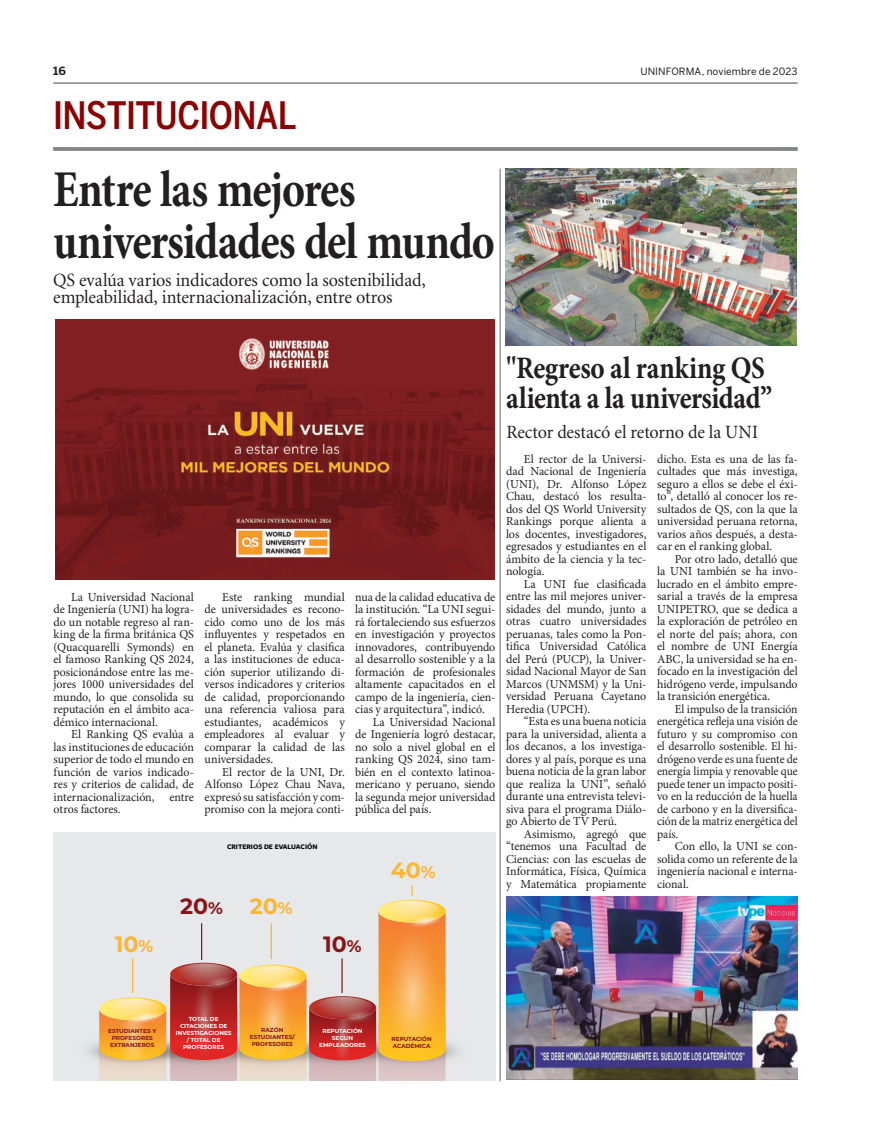
<style>
.page{position:relative;width:886px;height:1134px;background:#fff}
.page>*{position:absolute;margin:0;border:0;box-sizing:border-box;transform-origin:0 0}
.t1{font:700 51.5px/51.5px "Mignon";letter-spacing:-.025em;color:#231f20;scale:.85 1}
.t2{font:500 condensed 37.5px "Benton Sans";letter-spacing:-.015em;color:#8b0202}
.t3{font:700 31.25px/30px "Mignon";letter-spacing:-.01em;color:#231f20;scale:.87 1}
.t4{font:700 22.12px "Montserrat";color:#861518}
.t5{font:700 22.12px "Montserrat";color:#fcb636}
.t6{font:18.75px/17.5px "Minion";letter-spacing:-.01em;color:#231f20;scale:.96 1}
.t7{font:12.25px/12.5px "Mignon";letter-spacing:-.005em;color:#231f20;text-align:justify}
.t8{font:12.25px/12.5px "Mignon";letter-spacing:-.005em;color:#231f20;text-align:justify;scale:.95 1}
.t9{font:700 11.25px "Benton Sans";color:#231f20}
.t10{font:10px "Benton Sans";letter-spacing:.01em;color:#231f20}
.t11{font:700 7.25px "Freight Sans Pro";color:#000001}
.t12{font:700 5.75px/6.9px "Montserrat";color:#861518;text-align:center}
.t13{font:700 5.75px/6.9px "Montserrat";color:#fff;text-align:center}
.s1{font-size:16.88px}
.s2{color:#fcb636}
.s3{font-size:16.88px;color:#fcb636}
</style>
<div class="page">
<hr style="left:53px;top:83px;width:745px;height:1px;background:#808285">
<hr style="left:53px;top:147px;width:745px;height:4px;background:#8c8e90">
<img style="left:506px;top:897px;width:291px;height:182px">
<hr style="left:499px;top:169px;width:2px;height:912px;background:#808285">
<img style="left:56px;top:319px;width:438px;height:261px">
<img style="left:506px;top:169px;width:291px;height:176px">
<div style="left:53px;top:832px;width:442px;height:248px;background:#e6e8ea"></div>
<hr style="left:132px;top:958px;width:1px;height:35px;background:#fcb435">
<img style="left:435px;top:1018px;width:23px;height:62px">
<img style="left:88px;top:1020px;width:16px;height:60px">
<img style="left:104px;top:1060px;width:71px;height:20px">
<img style="left:175px;top:1060px;width:71px;height:20px">
<img style="left:246px;top:1021px;width:189px;height:59px">
<img style="left:103px;top:974px;width:71px;height:64px">
<svg style="left:99px;top:997px;width:75px;height:23px;background:#f4d186"></svg>
<img style="left:174px;top:987px;width:94px;height:51px">
<img style="left:244px;top:941px;width:63px;height:80px">
<img style="left:386px;top:909px;width:60px;height:46px">
<svg style="left:170px;top:963px;width:136px;height:24px"></svg>
<img style="left:182px;top:944px;width:83px;height:71px">
<svg style="left:101px;top:1038px;width:275px;height:22px;background:#e6803d"></svg>
<svg style="left:309px;top:996px;width:136px;height:32px;background:#ea9d4a"></svg>
<img style="left:321px;top:977px;width:83px;height:72px">
<hr style="left:201px;top:923px;width:1px;height:37px;background:#861518">
<hr style="left:271px;top:923px;width:1px;height:36px;background:#fcb435">
<hr style="left:341px;top:958px;width:2px;height:35px;background:#861518">
<svg style="left:378px;top:885px;width:67px;height:37px"></svg>
<p class="t9" style="left:53px;top:64px;width:14px">16</p>
<p class="t10" style="left:640px;top:66px;width:158px">UNINFORMA, noviembre de 2023</p>
<h2 class="t2" style="left:53px;top:93px;width:245px">INSTITUCIONAL</h2>
<h1 class="t1" style="left:53px;top:163px;width:521px">Entre las mejores universidades del mundo</h1>
<h3 class="t6" style="left:53px;top:272px;width:389px">QS evalúa varios indicadores como la sostenibilidad, empleabilidad, internacionalización, entre otros</h3>
<p class="t7" style="left:54px;top:591px;width:142px;text-indent:18px">La Universidad Nacional de Ingeniería (UNI) ha logra&shy;do un notable regreso al ran&shy;king de la firma británica QS (Quacquarelli Symonds) en el famoso Ranking QS 2024, posicionándose entre las me&shy;jores 1000 universidades del mundo, lo que consolida su reputación en el ámbito aca&shy;démico internacional.</p>
<p class="t7" style="left:54px;top:728px;width:142px;text-indent:18px">El Ranking QS evalúa a las instituciones de educación superior de todo el mundo en función de varios indicado&shy;res y criterios de calidad, de internacionalización, entre otros factores.</p>
<p class="t7" style="left:205px;top:591px;width:142px;text-indent:18px">Este ranking mundial de universidades es recono&shy;cido como uno de los más influyentes y respetados en el planeta. Evalúa y clasifica a las instituciones de educa&shy;ción superior utilizando di&shy;versos indicadores y criterios de calidad, proporcionando una referencia valiosa para estudiantes, académicos y empleadores al evaluar y comparar la calidad de las universidades.</p>
<p class="t7" style="left:205px;top:766px;width:142px;text-indent:18px">El rector de la UNI, Dr.<br>Alfonso López Chau Nava, expresó su satisfacción y com&shy;promiso con la mejora conti-</p>
<p class="t7" style="left:355px;top:591px;width:142px">nua de la calidad educativa de</p>
<p class="t7" style="left:355px;top:603px;width:142px">la institución. “La UNI segui-</p>
<p class="t7" style="left:355px;top:616px;width:142px">rá fortaleciendo sus esfuerzos</p>
<p class="t7" style="left:355px;top:628px;width:142px">en investigación y proyectos</p>
<p class="t7" style="left:355px;top:641px;width:142px">innovadores, contribuyendo</p>
<p class="t7" style="left:355px;top:653px;width:142px">al desarrollo sostenible y a la</p>
<p class="t7" style="left:355px;top:666px;width:142px">formación de profesionales</p>
<p class="t7" style="left:355px;top:678px;width:142px">altamente capacitados en el</p>
<p class="t7" style="left:355px;top:691px;width:142px">campo de la ingeniería, cien-</p>
<p class="t7" style="left:355px;top:703px;width:131px">cias y arquitectura”, indicó.</p>
<p class="t7" style="left:373px;top:716px;width:124px">La Universidad Nacional</p>
<p class="t7" style="left:355px;top:728px;width:142px">de Ingeniería logró destacar,</p>
<p class="t7" style="left:355px;top:741px;width:142px">no solo a nivel global en el</p>
<p class="t7" style="left:355px;top:753px;width:142px">ranking QS 2024, sino tam-</p>
<p class="t7" style="left:355px;top:766px;width:142px">bién en el contexto latinoa-</p>
<p class="t7" style="left:355px;top:778px;width:142px">mericano y peruano, siendo</p>
<p class="t7" style="left:355px;top:791px;width:142px">la segunda mejor universidad</p>
<p class="t7" style="left:355px;top:803px;width:78px">pública del país.</p>
<p class="t11" style="left:227px;top:842px;width:92px">CRITERIOS DE EVALUACIÓN</p>
<h3 class="t4" style="left:180px;top:890px;width:114px">20<span class="s1">%</span> <span class="s2">20</span><span class="s3">%</span></h3>
<h3 class="t5" style="left:391px;top:854px;width:47px">40<span class="s1">%</span></h3>
<h3 class="t5" style="left:115px;top:928px;width:40px">10<span class="s1">%</span></h3>
<h3 class="t4" style="left:323px;top:928px;width:40px">10<span class="s1">%</span></h3>
<h3 class="t3" style="left:506px;top:353px;width:307px">"Regreso al ranking QS alienta a la universidad”</h3>
<h3 class="t6" style="left:506px;top:424px;width:264px">Rector destacó el retorno de la UNI</h3>
<p class="t7" style="left:506px;top:453px;width:142px;text-indent:18px">El rector de la Universi&shy;dad Nacional de Ingeniería (UNI), Dr. Alfonso López Chau, destacó los resulta&shy;dos del QS World University Rankings porque alienta a los docentes, investigadores, egresados y estudiantes en el ámbito de la ciencia y la tec&shy;nología.</p>
<p class="t7" style="left:506px;top:578px;width:142px;text-indent:18px">La UNI fue clasificada entre las mil mejores univer&shy;sidades del mundo, junto a otras cuatro universidades peruanas, tales como la Pon&shy;tifica Universidad Católica del Perú (PUCP), la Univer&shy;sidad Nacional Mayor de San Marcos (UNMSM) y la Uni&shy;versidad Peruana Cayetano Heredia (UPCH).</p>
<p class="t7" style="left:506px;top:715px;width:142px;text-indent:18px">“Esta es una buena noticia para la universidad, alienta a los decanos, a los investiga&shy;dores y al país, porque es una buena noticia de la gran labor que realiza la UNI”, señaló durante una entrevista televi&shy;siva para el programa Diálo&shy;go Abierto de TV Perú.</p>
<p class="t7" style="left:506px;top:828px;width:142px;text-indent:18px">Asimismo, agregó que “tenemos una Facultad de Ciencias: con las escuelas de Informática, Física, Química y Matemática propiamente</p>
<p class="t7" style="left:657px;top:453px;width:142px">dicho. Esta es una de las fa&shy;cultades que más investiga, seguro a ellos se debe el éxi&shy;to”, detalló al conocer los re&shy;sultados de QS, con la que la universidad peruana retorna, varios años después, a desta&shy;car en el ranking global.</p>
<p class="t7" style="left:657px;top:553px;width:142px;text-indent:18px">Por otro lado, detalló que la UNI también se ha invo&shy;lucrado en el ámbito empre&shy;sarial a través de la empresa UNIPETRO, que se dedica a la exploración de petróleo en el norte del país; ahora, con el nombre de UNI Energía ABC, la universidad se ha en&shy;focado en la investigación del hidrógeno verde, impulsando la transición energética.</p>
<p class="t8" style="left:657px;top:703px;width:150px;text-indent:18px">El impulso de la transición energética refleja una visión de futuro y su compromiso con el desarrollo sostenible. El hi&shy;drógeno verde es una fuente de energía limpia y renovable que puede tener un impacto positi&shy;vo en la reducción de la huella de carbono y en la diversifica&shy;ción de la matriz energética del país.</p>
<p class="t7" style="left:657px;top:840px;width:142px;text-indent:18px">Con ello, la UNI se con&shy;solida como un referente de la ingeniería nacional e interna&shy;cional.</p>
<p class="t12" style="left:108px;top:1027px;width:49px">ESTUDIANTES Y<br>PROFESORES<br>EXTRANJEROS</p>
<p class="t13" style="left:176px;top:1015px;width:57px">TOTAL DE<br>CITACIONES DE<br>INVESTIGACIONES / TOTAL DE<br>PROFESORES</p>
<p class="t12" style="left:250px;top:1026px;width:46px">RAZÓN<br>ESTUDIANTES/<br>PROFESORES</p>
<p class="t13" style="left:319px;top:1027px;width:48px">REPUTACIÓN<br>SEGUN<br>EMPLEADORES</p>
<p class="t12" style="left:391px;top:1035px;width:42px;text-align:left">REPUTACIÓN<br>ACADÉMICA</p>
</div>
